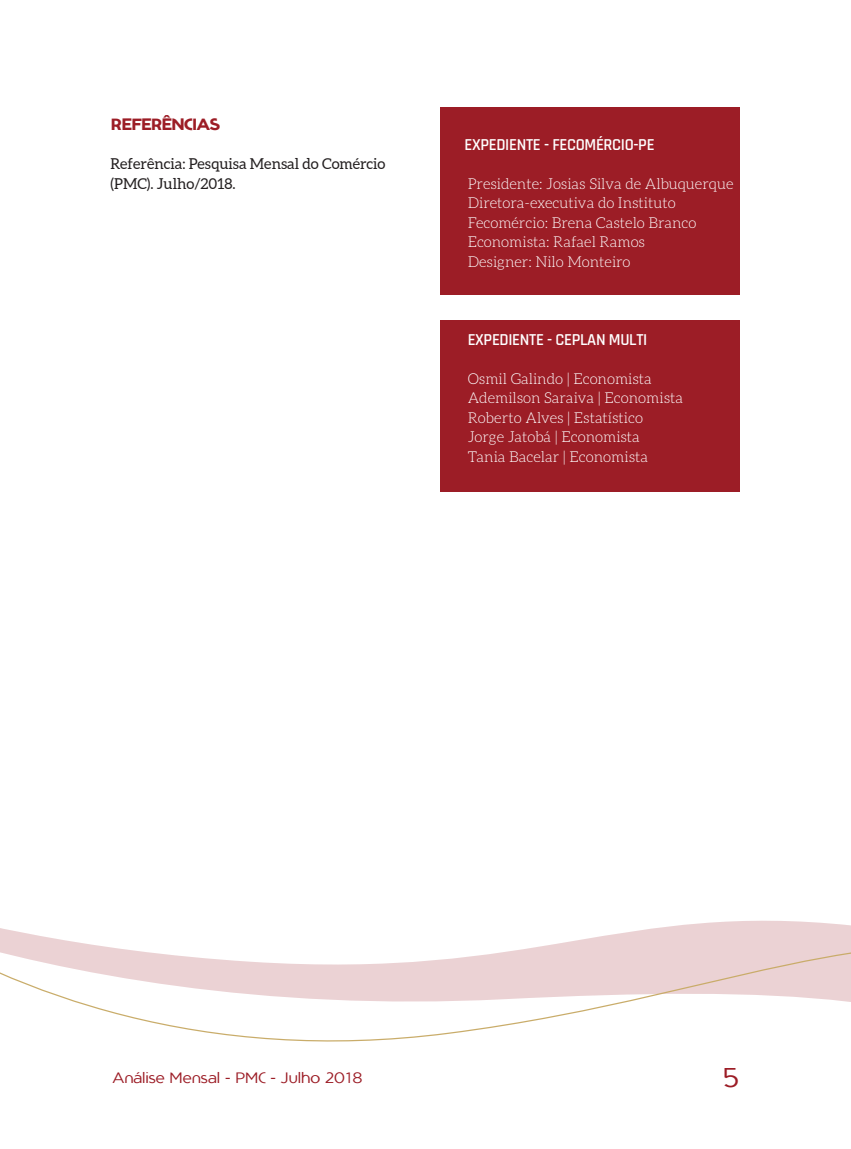
<style>
.page{position:relative;width:851px;height:1149px;background:#fff}
.page>*{position:absolute;margin:0;border:0;box-sizing:border-box;transform-origin:0 0}
.t1{font:27px "Comercio Sans";color:#9c1d26}
.corpoParagrafo{font:600 16.5px "Rajdhani";letter-spacing:-.02em;color:#fff}
.corpoParagrafo-2{font:700 16.5px "Comercio Sans";letter-spacing:-.035em;color:#9c1d26}
.corpoParagrafo-3{font:300 15px/19.5px "Aleo";color:#fff}
.corpoParagrafo-4{font:15px/19.5px "Aleo";color:#231f20}
.t2{font:15px "Comercio Sans";letter-spacing:-.01em;color:#9c1d26}
</style>
<div class="page">
<svg style="left:0;top:920px;width:850px;height:122px"></svg>
<div style="left:440px;top:321px;width:300px;height:171px;background:#9c1d26"></div>
<div style="left:440px;top:108px;width:300px;height:187px;background:#9c1d26"></div>
<p class="corpoParagrafo-2" style="left:111px;top:115px;width:111px">REFERÊNCIAS</p>
<p class="corpoParagrafo-4" style="left:111px;top:154px;width:276px">Referência: Pesquisa Mensal do Comércio (PMC). Julho/2018.</p>
<p class="corpoParagrafo" style="left:464px;top:134px;width:191px">EXPEDIENTE - FECOMÉRCIO-PE</p>
<p class="corpoParagrafo-3" style="left:467px;top:173px;width:267px">Presidente: Josias Silva de Albuquerque</p>
<p class="corpoParagrafo-3" style="left:467px;top:193px;width:230px">Diretora-executiva do Instituto<br>Fecomércio: Brena Castelo Branco</p>
<p class="corpoParagrafo-3" style="left:467px;top:232px;width:179px">Economista: Rafael Ramos</p>
<p class="corpoParagrafo-3" style="left:467px;top:251px;width:164px">Designer: Nilo Monteiro</p>
<p class="corpoParagrafo" style="left:467px;top:329px;width:181px">EXPEDIENTE - CEPLAN MULTI</p>
<p class="corpoParagrafo-3" style="left:467px;top:368px;width:186px">Osmil Galindo | Economista</p>
<p class="corpoParagrafo-3" style="left:467px;top:388px;width:217px">Ademilson Saraiva | Economista</p>
<p class="corpoParagrafo-3" style="left:467px;top:407px;width:177px">Roberto Alves | Estatístico</p>
<p class="corpoParagrafo-3" style="left:467px;top:427px;width:174px">Jorge Jatobá | Economista</p>
<p class="corpoParagrafo-3" style="left:467px;top:446px;width:182px">Tania Bacelar | Economista</p>
<p class="t2" style="left:112px;top:1068px;width:252px">Análise Mensal - PMC - Julho 2018</p>
<h1 class="t1" style="left:722px;top:1062px;width:20px">5</h1>
</div>
